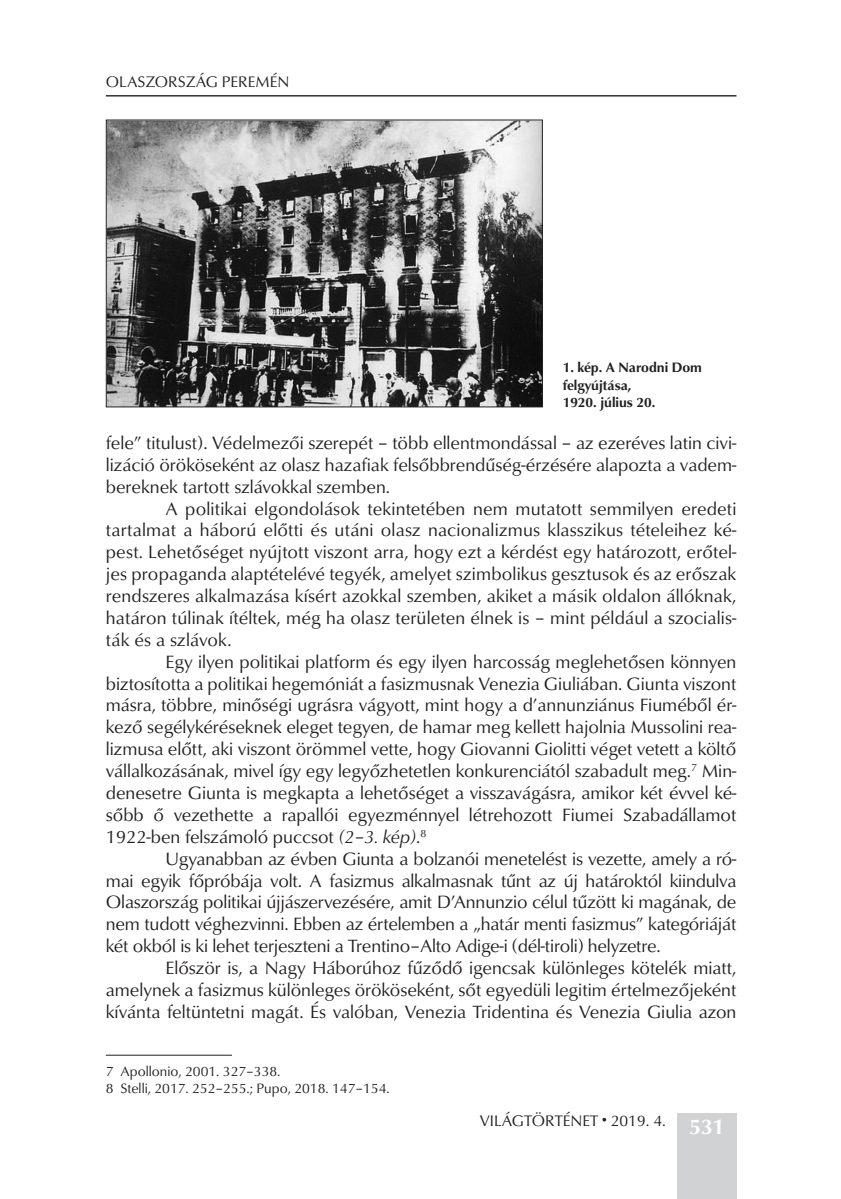
<style>
.page{position:relative;width:841px;height:1199px;background:#fff}
.page>*{position:absolute;margin:0;border:0;box-sizing:border-box;transform-origin:0 0}
.pagina{font:700 21.88px "Classico URW";color:#fff}
.Body_text{font:18.38px/21.9px "Classico URW";color:#231f20;text-align:justify}
.fejléc{font:15.75px "Classico URW";color:#231f20}
.Jegyzet_szöveg{font:14px "Classico URW";color:#231f20}
.képala{font:700 14px/17.5px "Classico URW";color:#231f20}
.s1{font-style:italic}
</style>
<div class="page">
<hr style="left:106px;top:95px;width:630px;height:1px;background:#231f20">
<div style="left:676px;top:1113px;width:60px;height:86px;background:#d1d2d4"></div>
<hr style="left:106px;top:1055px;width:126px;height:1px;background:#231f20">
<img style="left:108px;top:122px;width:432px;height:283px">
<div style="left:106px;top:120px;width:436px;height:287px;border:1px solid #231f20"></div>
<p class="fejléc" style="left:106px;top:72px;width:185px">OLASZORSZÁG PEREMÉN</p>
<p class="képala" style="left:562px;top:359px;width:141px">1. kép. A Narodni Dom felgyújtása,<br>1920. július 20.</p>
<p class="Body_text" style="left:106px;top:432px;width:632px">fele” titulust). Védelmezői szerepét – több ellentmondással – az ezeréves latin civi&shy;lizáció örököseként az olasz hazafiak felsőbbrendűség-érzésére alapozta a vadem&shy;bereknek tartott szlávokkal szemben.</p>
<p class="Body_text" style="left:106px;top:497px;width:632px;text-indent:60px">A politikai elgondolások tekintetében nem mutatott semmilyen eredeti tartalmat a háború előtti és utáni olasz nacionalizmus klasszikus tételeihez ké&shy;pest. Lehetőséget nyújtott viszont arra, hogy ezt a kérdést egy határozott, erőtel&shy;jes propaganda alaptételévé tegyék, amelyet szimbolikus gesztusok és az erőszak rendszeres alkalmazása kísért azokkal szemben, akiket a másik oldalon állóknak, határon túlinak ítéltek, még ha olasz területen élnek is – mint például a szocialis&shy;ták és a szlávok.</p>
<p class="Body_text" style="left:106px;top:651px;width:632px;text-indent:60px">Egy ilyen politikai platform és egy ilyen harcosság meglehetősen könnyen biztosította a politikai hegemóniát a fasizmusnak Venezia Giuliában. Giunta viszont másra, többre, minőségi ugrásra vágyott, mint hogy a d’annunziánus Fiuméből ér&shy;kező segélykéréseknek eleget tegyen, de hamar meg kellett hajolnia Mussolini rea&shy;lizmusa előtt, aki viszont örömmel vette, hogy Giovanni Giolitti véget vetett a költő vállalkozásának, mivel így egy legyőzhetetlen konkurenciától szabadult meg.<sup>7</sup> Min&shy;denesetre Giunta is megkapta a lehetőséget a visszavágásra, amikor két évvel ké&shy;sőbb ő vezethette a rapallói egyezménnyel létrehozott Fiumei Szabadállamot 1922-ben felszámoló puccsot <span class="s1">(2–3. kép)</span>.<sup>8</sup></p>
<p class="Body_text" style="left:106px;top:847px;width:632px;text-indent:60px">Ugyanabban az évben Giunta a bolzanói menetelést is vezette, amely a ró&shy;mai egyik főpróbája volt. A fasizmus alkalmasnak tűnt az új határoktól kiindulva Olaszország politikai újjászervezésére, amit D’Annunzio célul tűzött ki magának, de nem tudott véghezvinni. Ebben az értelemben a „határ menti fasizmus” kategóriáját két okból is ki lehet terjeszteni a Trentino–Alto Adige-i (dél-tiroli) helyzetre.</p>
<p class="Body_text" style="left:106px;top:957px;width:632px;text-indent:60px">Először is, a Nagy Háborúhoz fűződő igencsak különleges kötelék miatt, amelynek a fasizmus különleges örököseként, sőt egyedüli legitim értelmezőjeként kívánta feltüntetni magát. És valóban, Venezia Tridentina és Venezia Giulia azon</p>
<p class="Jegyzet_szöveg" style="left:106px;top:1062px;width:176px">7 Apollonio, 2001. 327–338.</p>
<p class="Jegyzet_szöveg" style="left:106px;top:1080px;width:285px">8 Stelli, 2017. 252–255.; Pupo, 2018. 147–154.</p>
<p class="fejléc" style="left:479px;top:1110px;width:187px">VILÁGTÖRTÉNET <sup>●</sup> 2019. 4.</p>
<p class="pagina" style="left:688px;top:1113px;width:37px">531</p>
</div>
